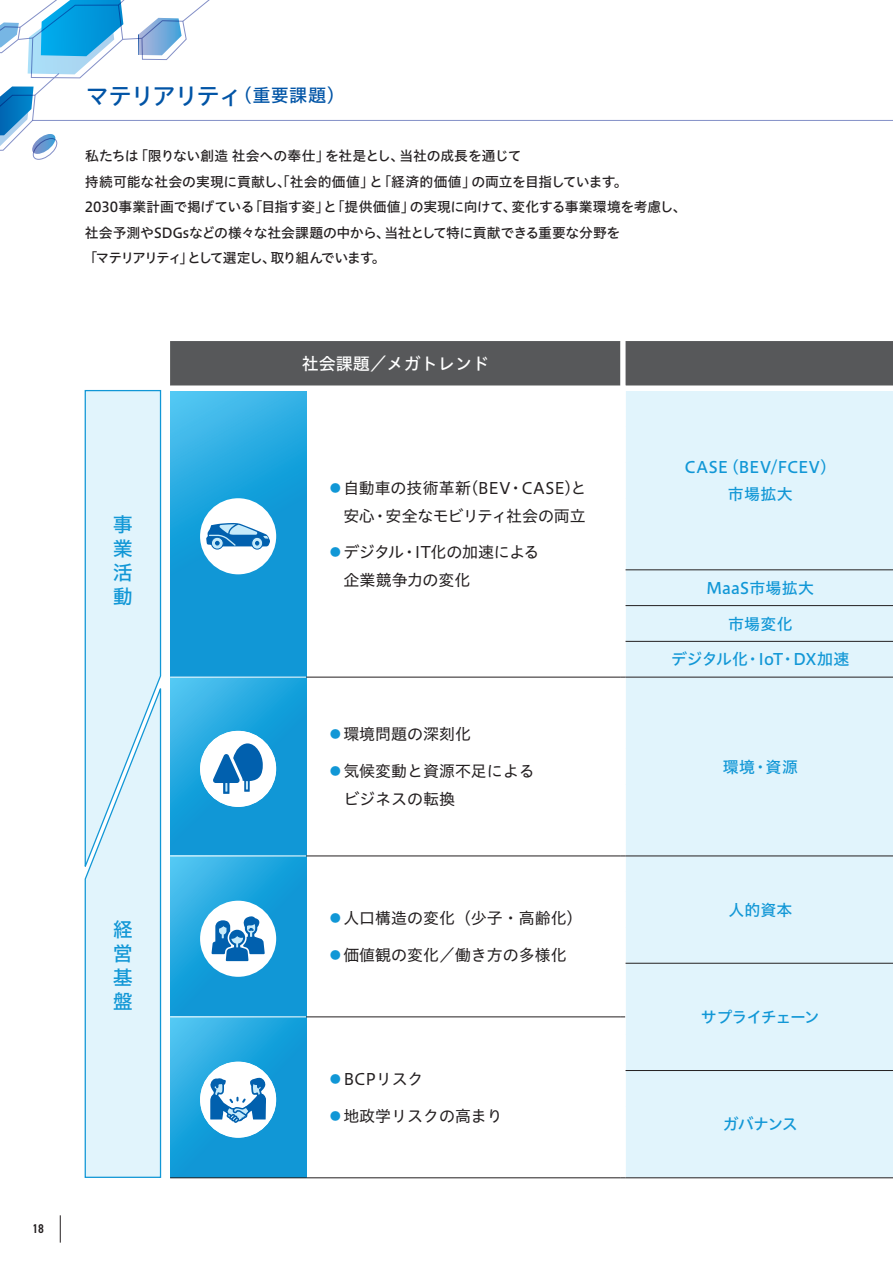
<style>
.page{position:relative;width:893px;height:1263px;background:#fff}
.page>*{position:absolute;margin:0;border:0;box-sizing:border-box;transform-origin:0 0}
.t1{font:24.3px "Hiragino UD Sans Std W5";letter-spacing:-.09em;color:#0154a6}
.t2{font:20.1px/24.2px "Hiragino UD Sans Std W5";color:#1197d6;text-align:justify}
.t3{font:16.95px "Hiragino UD Sans Std W5";color:#fff}
.t4{font:15.9px/27.9px "Hiragino UD Sans Std W4";color:#231f20;text-align:right}
.t5{font:15.9px/27.9px "Hiragino UD Sans Std W5";color:#1197d6;text-align:center}
.t6{font:15.9px/27.9px "Hiragino UD Sans Std W4";letter-spacing:-.02em;color:#231f20}
.t7{font:15.9px "Hiragino UD Sans Std W5";letter-spacing:-.025em;color:#1197d6}
.t8{font:15.9px "Hiragino UD Sans Std W5";letter-spacing:-.07em;color:#1197d6}
.t9{font:13.8px/25.5px "Hiragino UD Sans Std W5";letter-spacing:-.02em;color:#231f20}
.t10{font:600 condensed 12.75px "DIN2014";color:#231f20}
.s1{font-size:18.15px}
.s2{font-family:"UD Shin Go Pro";font-weight:300;color:#1197d6}
</style>
<div class="page">
<svg style="left:241px;top:120px;width:652px;height:1px"></svg>
<svg style="left:0;top:0;width:241px;height:160px"></svg>
<svg style="left:170px;top:391px;width:136px;height:286px;background:#1ea2dc"></svg>
<div style="left:626px;top:391px;width:267px;height:786px;background:#e1f4fc"></div>
<svg style="left:170px;top:678px;width:136px;height:178px;background:#1ea2dc"></svg>
<svg style="left:170px;top:857px;width:136px;height:159px;background:#1ea2dc"></svg>
<svg style="left:170px;top:1017px;width:136px;height:160px;background:#1ea2dc"></svg>
<div style="left:170px;top:341px;width:723px;height:45px;background:#57585a"></div>
<hr style="left:170px;top:1177px;width:136px;height:1px;background:#231f20">
<hr style="left:306px;top:1177px;width:315px;height:1px;background:#231f20">
<hr style="left:625px;top:1177px;width:268px;height:1px;background:#231f20">
<hr style="left:306px;top:677px;width:315px;height:1px;background:#231f20">
<hr style="left:306px;top:856px;width:315px;height:1px;background:#231f20">
<hr style="left:625px;top:856px;width:268px;height:1px;background:#231f20">
<hr style="left:626px;top:570px;width:267px;height:1px;background:#231f20">
<hr style="left:626px;top:605px;width:267px;height:1px;background:#231f20">
<hr style="left:626px;top:641px;width:267px;height:1px;background:#231f20">
<hr style="left:625px;top:677px;width:268px;height:1px;background:#231f20">
<hr style="left:626px;top:963px;width:267px;height:1px;background:#231f20">
<hr style="left:626px;top:1070px;width:267px;height:1px;background:#231f20">
<hr style="left:306px;top:1016px;width:315px;height:1px;background:#231f20">
<div style="left:200px;top:498px;width:76px;height:76px;background:#fff;border-radius:50%"></div>
<svg style="left:206px;top:523px;width:64px;height:27px"></svg>
<div style="left:200px;top:731px;width:76px;height:76px;background:#fff;border-radius:50%"></div>
<svg style="left:213px;top:743px;width:50px;height:51px"></svg>
<div style="left:200px;top:901px;width:76px;height:76px;background:#fff;border-radius:50%"></div>
<svg style="left:212px;top:916px;width:53px;height:45px"></svg>
<div style="left:200px;top:1061px;width:76px;height:77px;background:#fff;border-radius:50%"></div>
<svg style="left:210px;top:1077px;width:56px;height:46px"></svg>
<svg style="left:84px;top:389px;width:78px;height:789px;background:#dbf1fa"></svg>
<svg style="left:60px;top:1215px;width:1px;height:27px"></svg>
<p class="t10" style="left:32px;top:1220px;width:13px">18</p>
<h1 class="t1" style="left:85px;top:77px;width:261px">マテリアリティ<span class="s1">（重要課題）</span></h1>
<p class="t9" style="left:84px;top:142px;width:604px">私たちは「限りない創造 社会への奉仕」を社是とし、当社の成長を通じて<br>持続可能な社会の実現に貢献し、「社会的価値」と「経済的価値」の両立を目指しています。<br>2030事業計画で掲げている「目指す姿」と「提供価値」の実現に向けて、変化する事業環境を考慮し、社会予測やSDGsなどの様々な社会課題の中から、当社として特に貢献できる重要な分野を<br>「マテリアリティ」として選定し、取り組んでいます。</p>
<h2 class="t2" style="left:113px;top:511px;width:21px">事業活動</h2>
<h2 class="t2" style="left:113px;top:916px;width:21px">経営基盤</h2>
<p class="t3" style="left:302px;top:351px;width:189px">社会課題／メガトレンド</p>
<p class="t4" style="left:327px;top:473px;width:261px"><span class="s2">◦</span>自動車の技術革新(BEV・CASE)と安心・安全なモビリティ社会の両立</p>
<p class="t6" style="left:343px;top:537px;width:197px;text-indent:-16px"><span class="s2">◦</span>デジタル・IT化の加速による企業競争力の変化</p>
<p class="t5" style="left:685px;top:452px;width:153px">CASE（BEV/FCEV）市場拡大</p>
<p class="t5" style="left:707px;top:573px;width:109px">MaaS市場拡大</p>
<p class="t5" style="left:728px;top:609px;width:66px">市場変化</p>
<p class="t7" style="left:671px;top:647px;width:180px">デジタル化・IoT・DX加速</p>
<p class="t4" style="left:327px;top:720px;width:145px"><span class="s2">◦</span>環境問題の深刻化</p>
<p class="t4" style="left:343px;top:756px;width:193px;text-align:left;text-indent:-16px"><span class="s2">◦</span>気候変動と資源不足によるビジネスの転換</p>
<p class="t5" style="left:723px;top:752px;width:77px">環境・資源</p>
<p class="t4" style="left:327px;top:903px;width:257px"><span class="s2">◦</span>人口構造の変化（少子・高齢化）</p>
<p class="t4" style="left:327px;top:940px;width:241px"><span class="s2">◦</span>価値観の変化／働き方の多様化</p>
<p class="t4" style="left:327px;top:1064px;width:98px"><span class="s2">◦</span>BCPリスク</p>
<p class="t4" style="left:327px;top:1101px;width:177px"><span class="s2">◦</span>地政学リスクの高まり</p>
<p class="t5" style="left:728px;top:895px;width:65px">人的資本</p>
<p class="t8" style="left:701px;top:1005px;width:120px">サプライチェーン</p>
<p class="t5" style="left:723px;top:1109px;width:77px">ガバナンス</p>
</div>
